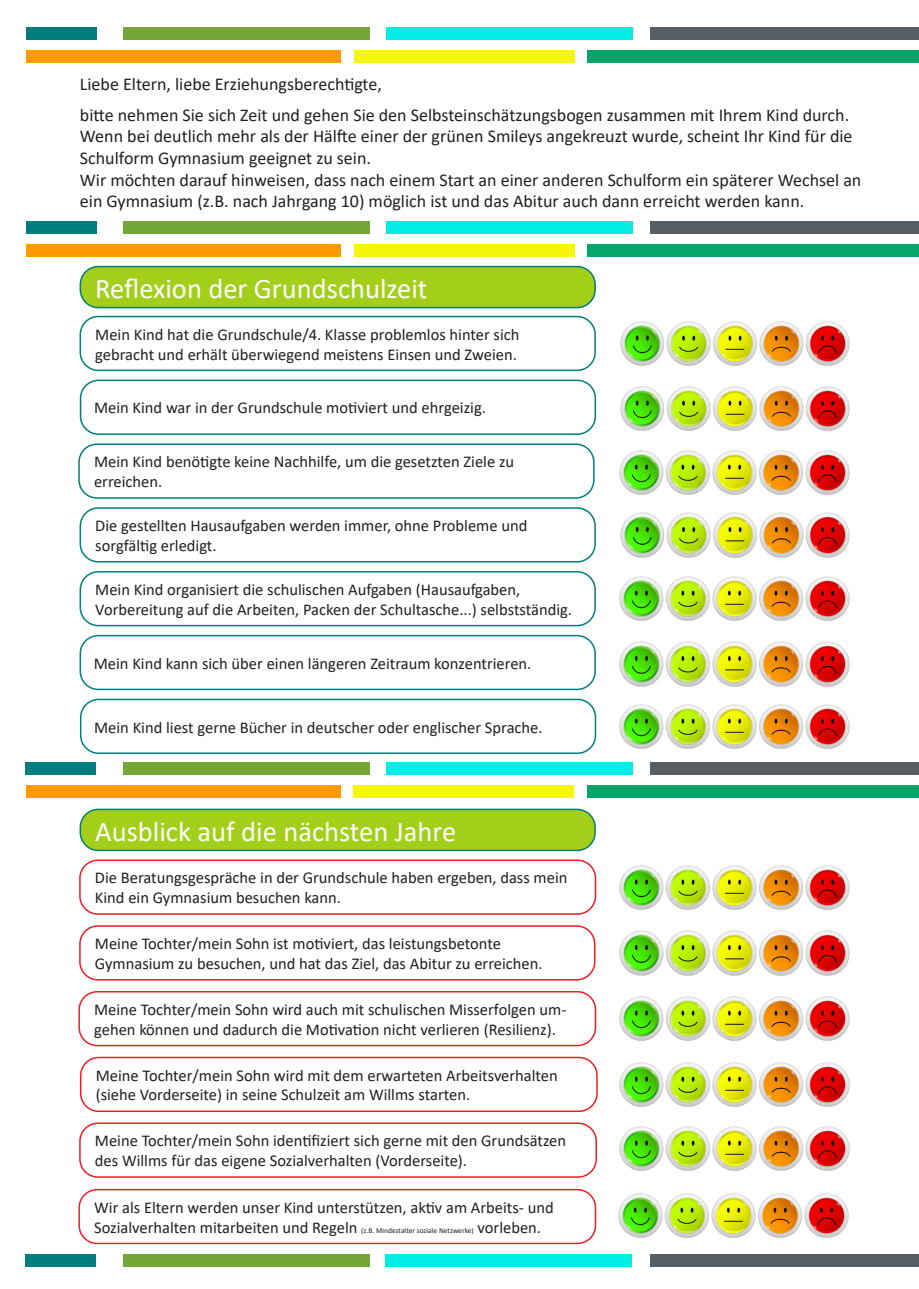
<style>
.page{position:relative;width:919px;height:1289px;background:#fff}
.page>*{position:absolute;margin:0;border:0;box-sizing:border-box;transform-origin:0 0}
.t1{font:28.5px "Calibri";color:#fff}
.t2{font:18px/21.6px "Calibri";color:#231f20}
.t3{font:16.5px/19.8px "Calibri";color:#231f20}
.s1{font-size:7.5px}
</style>
<div class="page">
<div style="left:587px;top:50px;width:331px;height:13px;background:#03a66a"></div>
<div style="left:651px;top:27px;width:267px;height:13px;background:#565e63"></div>
<div style="left:354px;top:50px;width:220px;height:13px;background:#f6f60c"></div>
<div style="left:26px;top:50px;width:315px;height:13px;background:#f90"></div>
<div style="left:123px;top:27px;width:247px;height:13px;background:#75a637"></div>
<div style="left:386px;top:27px;width:247px;height:13px;background:#00ede6"></div>
<div style="left:26px;top:27px;width:70px;height:13px;background:#007d7d"></div>
<div style="left:80px;top:316px;width:515px;height:55px;border:2px solid #007d7d;border-radius:18px"></div>
<div style="left:80px;top:379px;width:516px;height:56px;border:2px solid #007d7d;border-radius:18px"></div>
<div style="left:78px;top:443px;width:516px;height:55px;border:2px solid #007d7d;border-radius:18px"></div>
<div style="left:80px;top:507px;width:515px;height:55px;border:2px solid #007d7d;border-radius:18px"></div>
<div style="left:80px;top:571px;width:515px;height:55px;border:2px solid #007d7d;border-radius:18px"></div>
<div style="left:80px;top:635px;width:515px;height:55px;border:2px solid #007d7d;border-radius:18px"></div>
<div style="left:79px;top:925px;width:516px;height:55px;border:2px solid #ee1d23;border-radius:18px"></div>
<div style="left:80px;top:698px;width:516px;height:56px;border:2px solid #007d7d;border-radius:18px"></div>
<div style="left:78px;top:991px;width:518px;height:55px;border:2px solid #ee1d23;border-radius:18px"></div>
<div style="left:79px;top:859px;width:517px;height:55px;border:2px solid #ee1d23;border-radius:18px"></div>
<div style="left:80px;top:266px;width:515px;height:41px;background:#a3cf1b;border-radius:18px"></div>
<div style="left:80px;top:266px;width:515px;height:42px;border:2px solid #007d7d;border-radius:18px"></div>
<div style="left:80px;top:809px;width:515px;height:41px;background:#a3cf1b;border-radius:18px"></div>
<div style="left:80px;top:808px;width:515px;height:43px;border:2px solid #007d7d;border-radius:18px"></div>
<div style="left:587px;top:785px;width:331px;height:13px;background:#03a66a"></div>
<div style="left:650px;top:762px;width:268px;height:13px;background:#565e63"></div>
<div style="left:353px;top:785px;width:221px;height:13px;background:#f6f60c"></div>
<div style="left:26px;top:785px;width:314px;height:13px;background:#f90"></div>
<div style="left:123px;top:762px;width:247px;height:13px;background:#75a637"></div>
<div style="left:386px;top:762px;width:247px;height:13px;background:#00ede6"></div>
<div style="left:26px;top:762px;width:70px;height:13px;background:#007d7d"></div>
<div style="left:80px;top:1056px;width:517px;height:55px;border:2px solid #ee1d23;border-radius:18px"></div>
<div style="left:79px;top:1122px;width:518px;height:55px;border:2px solid #ee1d23;border-radius:18px"></div>
<div style="left:587px;top:244px;width:331px;height:13px;background:#03a66a"></div>
<div style="left:651px;top:221px;width:267px;height:13px;background:#565e63"></div>
<div style="left:354px;top:244px;width:220px;height:13px;background:#f6f60c"></div>
<div style="left:26px;top:244px;width:315px;height:13px;background:#f90"></div>
<div style="left:123px;top:221px;width:247px;height:13px;background:#75a637"></div>
<div style="left:386px;top:221px;width:247px;height:13px;background:#00ede6"></div>
<div style="left:26px;top:221px;width:70px;height:13px;background:#007d7d"></div>
<div style="left:650px;top:1253px;width:268px;height:13px;background:#565e63"></div>
<div style="left:123px;top:1253px;width:246px;height:13px;background:#75a637"></div>
<div style="left:385px;top:1253px;width:247px;height:13px;background:#00ede6"></div>
<div style="left:25px;top:1253px;width:70px;height:13px;background:#007d7d"></div>
<img style="left:620px;top:321px;width:230px;height:45px">
<img style="left:620px;top:386px;width:230px;height:45px">
<img style="left:619px;top:450px;width:231px;height:45px">
<img style="left:620px;top:512px;width:230px;height:46px">
<img style="left:619px;top:641px;width:231px;height:46px">
<img style="left:619px;top:576px;width:231px;height:45px">
<img style="left:619px;top:704px;width:231px;height:45px">
<img style="left:619px;top:865px;width:231px;height:45px">
<img style="left:619px;top:930px;width:231px;height:46px">
<img style="left:619px;top:996px;width:231px;height:45px">
<img style="left:619px;top:1062px;width:231px;height:45px">
<img style="left:619px;top:1126px;width:231px;height:45px">
<div style="left:78px;top:1188px;width:518px;height:56px;border:2px solid #ee1d23;border-radius:18px"></div>
<img style="left:618px;top:1193px;width:231px;height:45px">
<p class="t2" style="left:80px;top:73px;width:303px">Liebe Eltern, liebe Erziehungsberechtigte,</p>
<p class="t2" style="left:80px;top:103px;width:774px">bitte nehmen Sie sich Zeit und gehen Sie den Selbsteinschätzungsbogen zusammen mit Ihrem Kind durch.<br>Wenn bei deutlich mehr als der Hälfte einer der grünen Smileys angekreuzt wurde, scheint Ihr Kind für die<br>Schulform Gymnasium geeignet zu sein.</p>
<p class="t2" style="left:80px;top:168px;width:783px">Wir möchten darauf hinweisen, dass nach einem Start an einer anderen Schulform ein späterer Wechsel an ein Gymnasium (z.B. nach Jahrgang 10) möglich ist und das Abitur auch dann erreicht werden kann.</p>
<p class="t1" style="left:95px;top:268px;width:334px">Reflexion der Grundschulzeit</p>
<p class="t3" style="left:95px;top:324px;width:425px">Mein Kind hat die Grundschule/4. Klasse problemlos hinter sich gebracht und erhält überwiegend meistens Einsen und Zweien.</p>
<p class="t3" style="left:94px;top:397px;width:393px">Mein Kind war in der Grundschule motiviert und ehrgeizig.</p>
<p class="t3" style="left:94px;top:451px;width:421px">Mein Kind benötigte keine Nachhilfe, um die gesetzten Ziele zu erreichen.</p>
<p class="t3" style="left:95px;top:515px;width:433px">Die gestellten Hausaufgaben werden immer, ohne Probleme und sorgfältig erledigt.</p>
<p class="t3" style="left:95px;top:579px;width:478px">Mein Kind organisiert die schulischen Aufgaben (Hausaufgaben,<br>Vorbereitung auf die Arbeiten, Packen der Schultasche...) selbstständig.</p>
<p class="t3" style="left:94px;top:653px;width:439px">Mein Kind kann sich über einen längeren Zeitraum konzentrieren.</p>
<p class="t3" style="left:94px;top:716px;width:450px">Mein Kind liest gerne Bücher in deutscher oder englischer Sprache.</p>
<p class="t1" style="left:95px;top:811px;width:362px">Ausblick auf die nächsten Jahre</p>
<p class="t3" style="left:95px;top:867px;width:474px">Die Beratungsgespräche in der Grundschule haben ergeben, dass mein<br>Kind ein Gymnasium besuchen kann.</p>
<p class="t3" style="left:95px;top:933px;width:449px">Meine Tochter/mein Sohn ist motiviert, das leistungsbetonte<br>Gymnasium zu besuchen, und hat das Ziel, das Abitur zu erreichen.</p>
<p class="t3" style="left:94px;top:999px;width:473px">Meine Tochter/mein Sohn wird auch mit schulischen Misserfolgen um&shy;gehen können und dadurch die Motivation nicht verlieren (Resilienz).</p>
<p class="t3" style="left:96px;top:1064px;width:463px">Meine Tochter/mein Sohn wird mit dem erwarteten Arbeitsverhalten (siehe Vorderseite) in seine Schulzeit am Willms starten.</p>
<p class="t3" style="left:95px;top:1130px;width:472px">Meine Tochter/mein Sohn identifiziert sich gerne mit den Grundsätzen des Willms für das eigene Sozialverhalten (Vorderseite).</p>
<p class="t3" style="left:94px;top:1196px;width:461px">Wir als Eltern werden unser Kind unterstützen, aktiv am Arbeits- und<br>Sozialverhalten mitarbeiten und Regeln <span class="s1">(z.B. Mindestalter soziale Netzwerke)</span> vorleben.</p>
</div>
